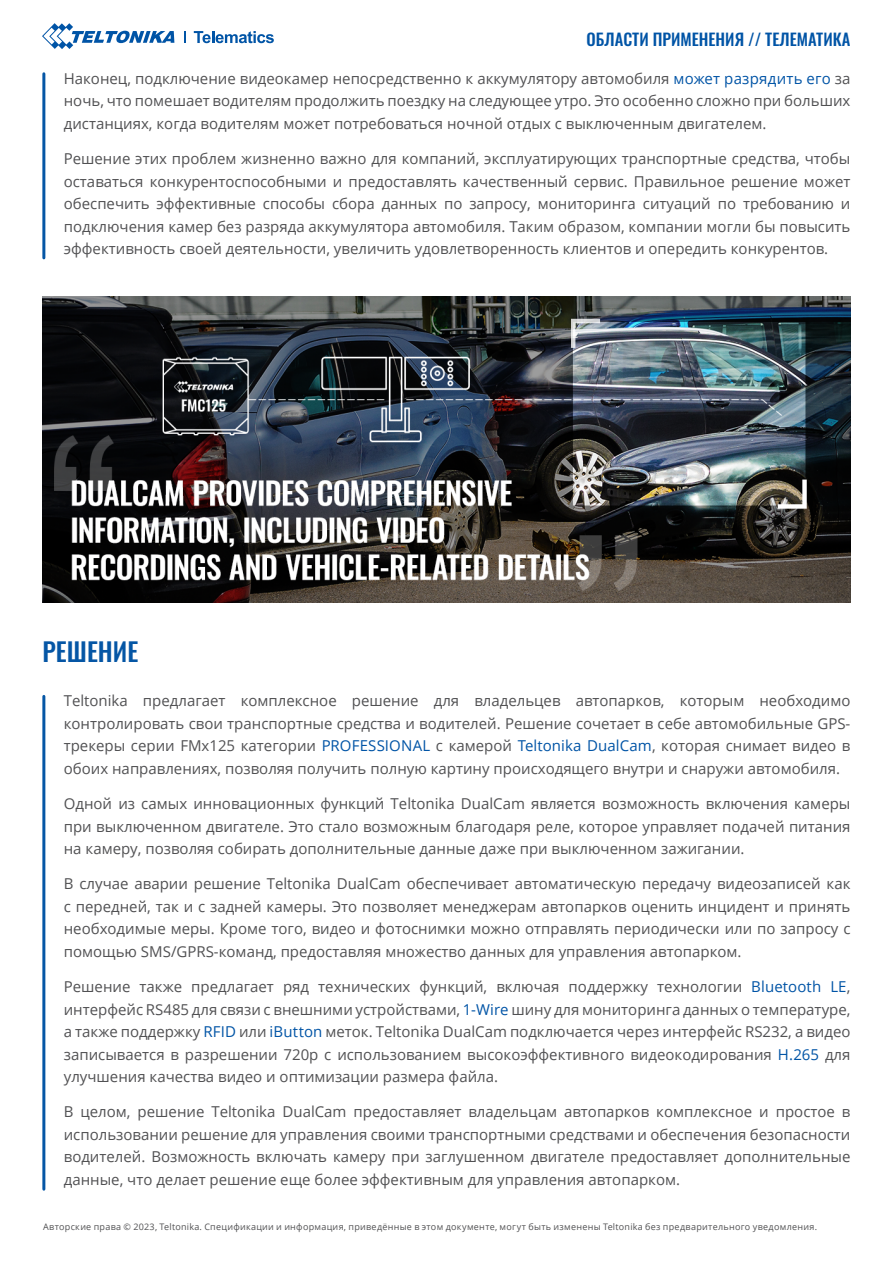
<style>
.page{position:relative;width:893px;height:1263px;background:#fff}
.page>*{position:absolute;margin:0;border:0;box-sizing:border-box;transform-origin:0 0}
.t1{font:500 25.5px "Oswald";color:#0556a5}
.t2{font:500 16.5px "Oswald";color:#0054a6}
.t3{font:15px/22.5px "Open Sans";color:#515153;text-align:justify}
.t4{font:9px "Open Sans";letter-spacing:.03em;color:#515153}
.s1{color:#0054a6}
</style>
<div class="page">
<svg style="left:184px;top:31px;width:1px;height:12px"></svg>
<svg style="left:42px;top:23px;width:132px;height:26px"></svg>
<svg style="left:194px;top:31px;width:80px;height:12px"></svg>
<hr style="left:42px;top:696px;width:3px;height:493px;background:#0556a5">
<hr style="left:42px;top:74px;width:3px;height:184px;background:#0556a5">
<img style="left:43px;top:296px;width:808px;height:307px">
<p class="t2" style="left:587px;top:31px;width:265px">ОБЛАСТИ ПРИМЕНЕНИЯ // ТЕЛЕМАТИКА</p>
<p class="t3" style="left:64px;top:67px;width:788px">Наконец, подключение видеокамер непосредственно к аккумулятору автомобиля <span class="s1">может разрядить его</span> за ночь, что помешает водителям продолжить поездку на следующее утро. Это особенно сложно при больших дистанциях, когда водителям может потребоваться ночной отдых с выключенным двигателем.</p>
<p class="t3" style="left:64px;top:147px;width:788px">Решение этих проблем жизненно важно для компаний, эксплуатирующих транспортные средства, чтобы оставаться конкурентоспособными и предоставлять качественный сервис. Правильное решение может обеспечить эффективные способы сбора данных по запросу, мониторинга ситуаций по требованию и подключения камер без разряда аккумулятора автомобиля. Таким образом, компании могли бы повысить эффективность своей деятельности, увеличить удовлетворенность клиентов и опередить конкурентов.</p>
<h1 class="t1" style="left:43px;top:638px;width:97px">РЕШЕНИЕ</h1>
<p class="t3" style="left:64px;top:689px;width:788px">Teltonika предлагает комплексное решение для владельцев автопарков, которым необходимо контролировать свои транспортные средства и водителей. Решение сочетает в себе автомобильные GPS&shy;трекеры серии FMx125 категории <span class="s1">PROFESSIONAL</span> с камерой <span class="s1">Teltonika DualCam</span>, которая снимает видео в обоих направлениях, позволяя получить полную картину происходящего внутри и снаружи автомобиля.</p>
<p class="t3" style="left:64px;top:792px;width:788px">Одной из самых инновационных функций Teltonika DualCam является возможность включения камеры при выключенном двигателе. Это стало возможным благодаря реле, которое управляет подачей питания на камеру, позволяя собирать дополнительные данные даже при выключенном зажигании.</p>
<p class="t3" style="left:64px;top:872px;width:788px">В случае аварии решение Teltonika DualCam обеспечивает автоматическую передачу видеозаписей как с передней, так и с задней камеры. Это позволяет менеджерам автопарков оценить инцидент и принять необходимые меры. Кроме того, видео и фотоснимки можно отправлять периодически или по запросу с помощью SMS/GPRS-команд, предоставляя множество данных для управления автопарком.</p>
<p class="t3" style="left:64px;top:975px;width:788px">Решение также предлагает ряд технических функций, включая поддержку технологии <span class="s1">Bluetooth LE</span>, интерфейс RS485 для связи с внешними устройствами, <span class="s1">1-Wire</span> шину для мониторинга данных о температуре, а также поддержку <span class="s1">RFID</span> или <span class="s1">iButton</span> меток. Teltonika DualCam подключается через интерфейс RS232, а видео записывается в разрешении 720p с использованием высокоэффективного видеокодирования <span class="s1">H.265</span> для улучшения качества видео и оптимизации размера файла.</p>
<p class="t3" style="left:64px;top:1100px;width:788px">В целом, решение Teltonika DualCam предоставляет владельцам автопарков комплексное и простое в использовании решение для управления своими транспортными средствами и обеспечения безопасности водителей. Возможность включать камеру при заглушенном двигателе предоставляет дополнительные данные, что делает решение еще более эффективным для управления автопарком.</p>
<p class="t4" style="left:43px;top:1220px;width:776px">Авторские права © 2023, Teltonika. Спецификации и информация, приведённые в этом документе, могут быть изменены Teltonika без предварительного уведомления.</p>
</div>
